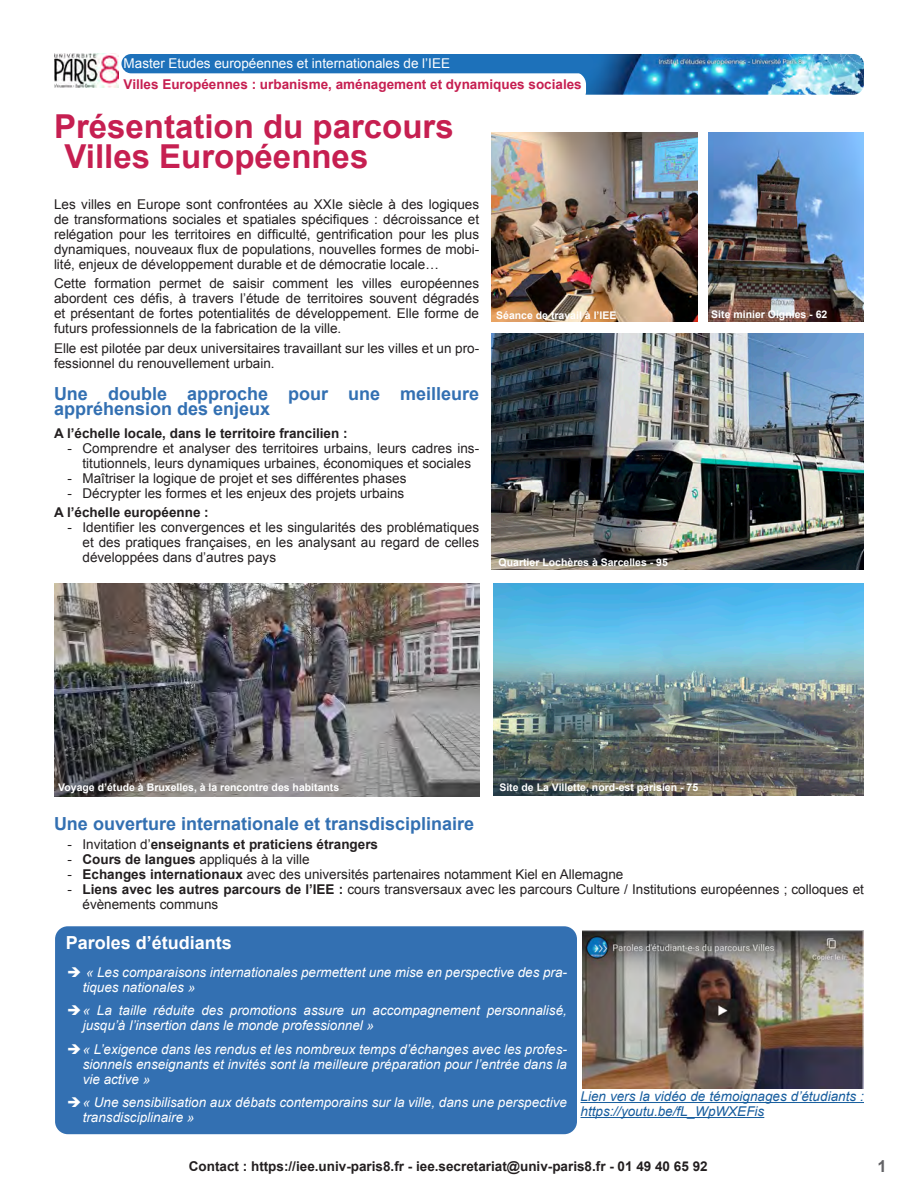
<style>
.page{position:relative;width:918px;height:1188px;background:#fff}
.page>*{position:absolute;margin:0;border:0;box-sizing:border-box;transform-origin:0 0}
.TITRE_1{font:700 33px/30px "Arial";color:#c61f51}
.TITRE_4_BLEU{font:700 18px/15px "Arial";color:#3370b2}
.TITRE_4_BLEU-2{font:700 18px "Arial";color:#fff}
.t1{font:700 16.5px "Arial";color:#636366}
.CORPS_DE_TEXTE{font:13.5px/15px "Arial";color:#231f20;text-align:justify}
.t2{font:italic 13.5px/15px "Arial";color:#fff}
.CORPS_DE_TEXTE-2{font:700 13.5px "Arial";color:#231f20}
.CORPS_DE_TEXTE-3{font:italic 13.5px/15px "Arial";color:#175d9e}
.TITRE_1-2{font:700 13.5px "Arial";color:#c61f51}
.TITRE_1-3{font:13.5px "Arial";color:#fff}
.t3{font:700 10.5px "Arial";color:#fff}
.s1{font-weight:400}
.s2{font-weight:700}
</style>
<div class="page">
<img style="left:579px;top:54px;width:285px;height:41px">
<div style="left:461px;top:72px;width:125px;height:32px;background:#fff;border-radius:13px"></div>
<div style="left:122px;top:54px;width:472px;height:19px;background:#1d71ba;border-radius:10px"></div>
<img style="left:54px;top:54px;width:64px;height:34px">
<img style="left:492px;top:334px;width:372px;height:236px">
<img style="left:493px;top:583px;width:371px;height:213px">
<img style="left:709px;top:132px;width:155px;height:189px">
<img style="left:492px;top:132px;width:206px;height:189px">
<img style="left:54px;top:584px;width:425px;height:212px">
<img style="left:583px;top:931px;width:281px;height:157px">
<hr style="left:580px;top:1102px;width:284px;height:1px;background:#175d9e">
<hr style="left:580px;top:1117px;width:184px;height:1px;background:#175d9e">
<div style="left:55px;top:926px;width:522px;height:208px;background:#3370b2;border-radius:13px"></div>
<p class="TITRE_1-3" style="left:124px;top:54px;width:328px">Master Etudes européennes et internationales de l’IEE</p>
<p class="TITRE_1-2" style="left:124px;top:75px;width:460px">Villes Européennes : urbanisme, aménagement et dynamiques sociales</p>
<p class="TITRE_1" style="left:64px;top:112px;width:391px;text-indent:-10px">Présentation du parcours<br>Villes Européennes</p>
<p class="CORPS_DE_TEXTE" style="left:54px;top:197px;width:427px">Les villes en Europe sont confrontées au XXIe siècle à des logiques de transformations sociales et spatiales spécifiques : décroissance et relégation pour les territoires en difficulté, gentrification pour les plus dynamiques, nouveaux flux de populations, nouvelles formes de mobi&shy;lité, enjeux de développement durable et de démocratie locale…</p>
<p class="CORPS_DE_TEXTE" style="left:54px;top:276px;width:427px">Cette formation permet de saisir comment les villes européennes abordent ces défis, à travers l’étude de territoires souvent dégradés et présentant de fortes potentialités de développement. Elle forme de futurs professionnels de la fabrication de la ville.</p>
<p class="CORPS_DE_TEXTE" style="left:54px;top:340px;width:427px">Elle est pilotée par deux universitaires travaillant sur les villes et un pro&shy;fessionnel du renouvellement urbain.</p>
<p class="TITRE_4_BLEU" style="left:54px;top:386px;width:427px">Une double approche pour une meilleure appréhension des enjeux</p>
<p class="CORPS_DE_TEXTE-2" style="left:54px;top:424px;width:295px">A l’échelle locale, dans le territoire francilien :</p>
<p class="CORPS_DE_TEXTE" style="left:68px;top:441px;width:413px;text-align:center">- Comprendre et analyser des territoires urbains, leurs cadres ins&shy;titutionnels, leurs dynamiques urbaines, économiques et sociales</p>
<p class="CORPS_DE_TEXTE" style="left:68px;top:471px;width:340px">- Maîtriser la logique de projet et ses différentes phases</p>
<p class="CORPS_DE_TEXTE" style="left:68px;top:486px;width:338px">- Décrypter les formes et les enjeux des projets urbains</p>
<p class="CORPS_DE_TEXTE-2" style="left:54px;top:504px;width:156px">A l’échelle européenne :</p>
<p class="CORPS_DE_TEXTE" style="left:82px;top:520px;width:398px;text-indent:-15px">- Identifier les convergences et les singularités des problématiques et des pratiques françaises, en les analysant au regard de celles développées dans d’autres pays</p>
<p class="t3" style="left:496px;top:308px;width:122px">Séance de travail à l’IEE</p>
<p class="t3" style="left:499px;top:555px;width:171px">Quartier Lochères à Sarcelles - 95</p>
<p class="t3" style="left:711px;top:307px;width:118px">Site minier Oignies - 62</p>
<p class="t3" style="left:58px;top:780px;width:283px">Voyage d’étude à Bruxelles, à la rencontre des habitants</p>
<p class="TITRE_4_BLEU" style="left:54px;top:817px;width:422px">Une ouverture internationale et transdisciplinaire</p>
<p class="CORPS_DE_TEXTE-2" style="left:68px;top:836px;width:312px"><span class="s1">- Invitation d’</span>enseignants et praticiens étrangers</p>
<p class="CORPS_DE_TEXTE" style="left:68px;top:852px;width:244px">- <span class="s2">Cours de langues</span> appliqués à la ville</p>
<p class="CORPS_DE_TEXTE" style="left:68px;top:867px;width:557px">- <span class="s2">Echanges internationaux</span> avec des universités partenaires notamment Kiel en Allemagne</p>
<p class="CORPS_DE_TEXTE" style="left:82px;top:882px;width:783px;text-indent:-15px">- <span class="s2">Liens avec les autres parcours de l’IEE :</span> cours transversaux avec les parcours Culture / Institutions européennes ; colloques et évènements communs</p>
<p class="t3" style="left:499px;top:780px;width:200px">Site de La Villette, nord-est parisien - 75</p>
<p class="TITRE_4_BLEU-2" style="left:66px;top:931px;width:168px">Paroles d’étudiants</p>
<p class="t2" style="left:83px;top:965px;width:486px">« Les comparaisons internationales permettent une mise en perspective des pra&shy;tiques nationales »</p>
<p class="t2" style="left:83px;top:1003px;width:486px">« La taille réduite des promotions assure un accompagnement personnalisé, jusqu’à l’insertion dans le monde professionnel »</p>
<p class="t2" style="left:83px;top:1042px;width:486px;text-align:justify">« L’exigence dans les rendus et les nombreux temps d’échanges avec les profes&shy;sionnels enseignants et invités sont la meilleure préparation pour l’entrée dans la vie active »</p>
<p class="t2" style="left:83px;top:1095px;width:486px">« Une sensibilisation aux débats contemporains sur la ville, dans une perspective transdisciplinaire »</p>
<p class="CORPS_DE_TEXTE-3" style="left:580px;top:1089px;width:285px">Lien vers la vidéo de témoignages d’étudiants : https://youtu.be/fL_WpWXEFis</p>
<p class="CORPS_DE_TEXTE-2" style="left:189px;top:1157px;width:520px">Contact : https://iee.univ-paris8.fr - iee.secretariat@univ-paris8.fr - 01 49 40 65 92</p>
<p class="t1" style="left:878px;top:1155px;width:11px">1</p>
</div>
